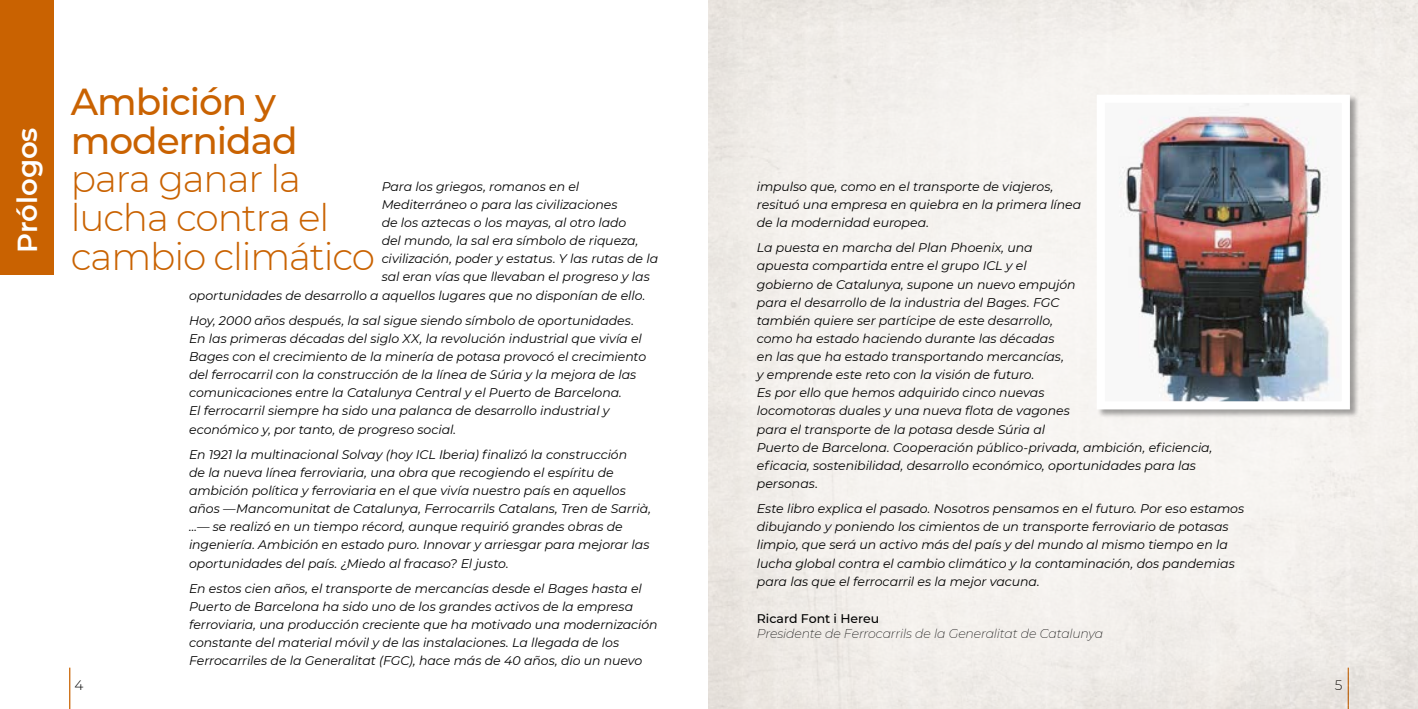
<style>
.page{position:relative;width:1418px;height:709px;background:#fff}
.page>*{position:absolute;margin:0;border:0;box-sizing:border-box;transform-origin:0 0}
.t1{font:300 37.5px/38.8px "Montserrat";letter-spacing:-.03em;color:#c96201}
.t2{font:600 27.5px "Montserrat";color:#fff}
.t3{font:300 13.75px "Montserrat";color:#000}
.t4{font:italic 12.5px/18.1px "Montserrat";letter-spacing:-.005em;color:#000}
.t5{font:italic 200 12.5px "Montserrat";letter-spacing:-.01em;color:#000}
.t6{font:500 12.5px "Montserrat";letter-spacing:-.005em;color:#000}
.s1{font-weight:500}
</style>
<div class="page">
<hr style="left:69px;top:667px;width:1px;height:42px;background:#c96201">
<div style="left:0;top:0;width:53px;height:274px;background:#c96201"></div>
<img style="left:709px;top:0;width:708px;height:709px">
<div style="left:1096px;top:95px;width:263px;height:323px;background:#000;opacity:.35"></div>
<img style="left:1105px;top:104px;width:235px;height:296px">
<p class="t2" style="left:8px;top:253px;width:127px;rotate:-90deg">Prólogos</p>
<p class="t1" style="left:71px;top:81px;width:305px"><span class="s1">Ambición y modernidad </span>para ganar la lucha contra el cambio climático</p>
<p class="t4" style="left:381px;top:177px;width:199px">Para los griegos, romanos en el</p>
<p class="t4" style="left:381px;top:195px;width:237px">Mediterráneo o para las civilizaciones</p>
<p class="t4" style="left:381px;top:213px;width:246px">de los aztecas o los mayas, al otro lado</p>
<p class="t4" style="left:381px;top:231px;width:258px">del mundo, la sal era símbolo de riqueza,</p>
<p class="t4" style="left:381px;top:249px;width:278px">civilización, poder y estatus. Y las rutas de la</p>
<p class="t4" style="left:381px;top:267px;width:270px">sal eran vías que llevaban el progreso y las</p>
<p class="t4" style="left:189px;top:285px;width:458px">oportunidades de desarrollo a aquellos lugares que no disponían de ello.</p>
<p class="t4" style="left:189px;top:311px;width:458px">Hoy, 2000 años después, la sal sigue siendo símbolo de oportunidades.<br>En las primeras décadas del siglo XX, la revolución industrial que vivía el Bages con el crecimiento de la minería de potasa provocó el crecimiento del ferrocarril con la construcción de la línea de Súria y la mejora de las comunicaciones entre la Catalunya Central y el Puerto de Barcelona.<br>El ferrocarril siempre ha sido una palanca de desarrollo industrial y económico y, por tanto, de progreso social.</p>
<p class="t4" style="left:189px;top:445px;width:463px">En 1921 la multinacional Solvay (hoy ICL Iberia) finalizó la construcción<br>de la nueva línea ferroviaria, una obra que recogiendo el espíritu de ambición política y ferroviaria en el que vivía nuestro país en aquellos años —Mancomunitat de Catalunya, Ferrocarrils Catalans, Tren de Sarrià, ...— se realizó en un tiempo récord, aunque requirió grandes obras de ingeniería. Ambición en estado puro. Innovar y arriesgar para mejorar las oportunidades del país. ¿Miedo al fracaso? El justo.</p>
<p class="t4" style="left:189px;top:579px;width:470px">En estos cien años, el transporte de mercancías desde el Bages hasta el Puerto de Barcelona ha sido uno de los grandes activos de la empresa ferroviaria, una producción creciente que ha motivado una modernización constante del material móvil y de las instalaciones. La llegada de los Ferrocarriles de la Generalitat (FGC), hace más de 40 años, dio un nuevo</p>
<p class="t4" style="left:756px;top:177px;width:326px">impulso que, como en el transporte de viajeros, resituó una empresa en quiebra en la primera línea de la modernidad europea.</p>
<p class="t4" style="left:756px;top:238px;width:457px">La puesta en marcha del Plan Phoenix, una<br>apuesta compartida entre el grupo ICL y el<br>gobierno de Catalunya, supone un nuevo empujón<br>para el desarrollo de la industria del Bages. FGC<br>también quiere ser partícipe de este desarrollo,<br>como ha estado haciendo durante las décadas<br>en las que ha estado transportando mercancías,<br>y emprende este reto con la visión de futuro.<br>Es por ello que hemos adquirido cinco nuevas<br>locomotoras duales y una nueva flota de vagones<br>para el transporte de la potasa desde Súria al<br>Puerto de Barcelona. Cooperación público-privada, ambición, eficiencia, eficacia, sostenibilidad, desarrollo económico, oportunidades para las personas.</p>
<p class="t4" style="left:756px;top:499px;width:489px">Este libro explica el pasado. Nosotros pensamos en el futuro. Por eso estamos dibujando y poniendo los cimientos de un transporte ferroviario de potasas limpio, que será un activo más del país y del mundo al mismo tiempo en la lucha global contra el cambio climático y la contaminación, dos pandemias para las que el ferrocarril es la mejor vacuna.</p>
<p class="t6" style="left:756px;top:609px;width:124px">Ricard Font i Hereu</p>
<p class="t5" style="left:756px;top:625px;width:348px">Presidente de Ferrocarrils de la Generalitat de Catalunya</p>
<p class="t3" style="left:74px;top:675px;width:10px">4</p>
<p class="t3" style="left:1334px;top:675px;width:9px">5</p>
</div>
